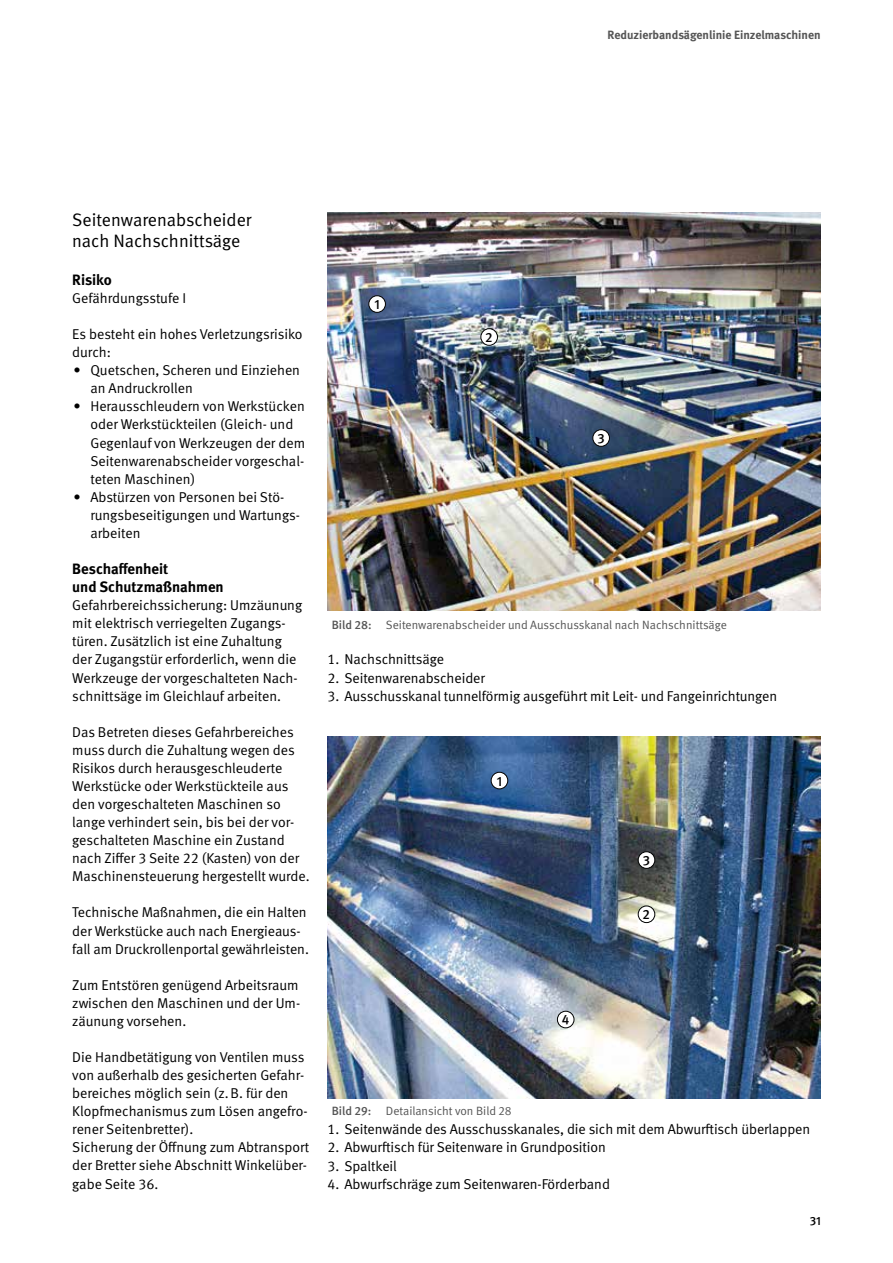
<style>
.page{position:relative;width:893px;height:1263px;background:#fff}
.page>*{position:absolute;margin:0;border:0;box-sizing:border-box;transform-origin:0 0}
.t1{font:18px/21px "DGUV Meta";color:#000}
.t2{font:700 15px/18px "DGUV Meta";color:#000}
.t3{font:14.25px/18px "DGUV Meta";letter-spacing:-.005em;color:#000}
.t4{font:500 13.5px "DGUV Meta";color:#000}
.t5{font:12px "DGUV Meta";color:#565656}
.t6{font:700 12px "DGUV Meta";color:#565656}
.t7{font:500 12px "DGUV Meta";color:#000}
.s1{font-weight:500}
</style>
<div class="page">
<img style="left:327px;top:213px;width:494px;height:397px">
<div style="left:369px;top:296px;width:16px;height:16px;background:#fff;border-radius:50%"></div>
<div style="left:369px;top:296px;width:17px;height:17px;border:1px solid #000;border-radius:50%"></div>
<div style="left:481px;top:329px;width:16px;height:16px;background:#fff;border-radius:50%"></div>
<div style="left:481px;top:328px;width:17px;height:17px;border:1px solid #000;border-radius:50%"></div>
<div style="left:593px;top:430px;width:16px;height:16px;background:#fff;border-radius:50%"></div>
<div style="left:593px;top:429px;width:17px;height:17px;border:1px solid #000;border-radius:50%"></div>
<img style="left:327px;top:737px;width:494px;height:361px">
<div style="left:491px;top:772px;width:17px;height:17px;background:#fff;border-radius:50%"></div>
<div style="left:491px;top:772px;width:17px;height:17px;border:1px solid #000;border-radius:50%"></div>
<div style="left:638px;top:906px;width:17px;height:16px;background:#fff;border-radius:50%"></div>
<div style="left:638px;top:906px;width:17px;height:17px;border:1px solid #000;border-radius:50%"></div>
<div style="left:638px;top:852px;width:17px;height:16px;background:#fff;border-radius:50%"></div>
<div style="left:638px;top:851px;width:17px;height:17px;border:1px solid #000;border-radius:50%"></div>
<div style="left:557px;top:1011px;width:17px;height:17px;background:#fff;border-radius:50%"></div>
<div style="left:557px;top:1011px;width:17px;height:17px;border:1px solid #000;border-radius:50%"></div>
<p class="t6" style="left:607px;top:28px;width:215px">Reduzierbandsägenlinie Einzelmaschinen</p>
<p class="t1" style="left:72px;top:210px;width:181px">Seitenwarenabscheider nach Nachschnittsäge</p>
<p class="t2" style="left:72px;top:271px;width:41px">Risiko</p>
<p class="t3" style="left:72px;top:289px;width:115px">Gefährdungsstufe I</p>
<p class="t3" style="left:72px;top:326px;width:232px">Es besteht ein hohes Verletzungsrisiko durch:</p>
<p class="t3" style="left:90px;top:362px;width:211px;text-indent:-17px">• Quetschen, Scheren und Einziehen an Andruckrollen</p>
<p class="t3" style="left:90px;top:398px;width:216px;text-indent:-17px">• Herausschleudern von Werkstücken oder Werkstückteilen (Gleich- und<br>Gegenlauf von Werkzeugen der dem<br>Seitenwarenabscheider vorgeschal&shy;teten Maschinen)</p>
<p class="t3" style="left:90px;top:488px;width:211px;text-indent:-17px">• Abstürzen von Personen bei Stö&shy;rungsbeseitigungen und Wartungs&shy;arbeiten</p>
<p class="t2" style="left:72px;top:560px;width:153px">Beschaffenheit<br>und Schutzmaßnahmen</p>
<p class="t3" style="left:72px;top:597px;width:231px">Gefahrbereichssicherung: Umzäunung mit elektrisch verriegelten Zugangs&shy;türen. Zusätzlich ist eine Zuhaltung der Zugangstür erforderlich, wenn die Werkzeuge der vorgeschalteten Nach&shy;schnittsäge im Gleichlauf arbeiten.</p>
<p class="t3" style="left:72px;top:723px;width:239px">Das Betreten dieses Gefahrbereiches muss durch die Zuhaltung wegen des Risikos durch herausgeschleuderte Werkstücke oder Werkstückteile aus den vorgeschalteten Maschinen so lange verhindert sein, bis bei der vor&shy;geschalteten Maschine ein Zustand nach Ziffer 3 Seite 22 (Kasten) von der Maschinensteuerung hergestellt wurde.</p>
<p class="t3" style="left:72px;top:904px;width:238px">Technische Maßnahmen, die ein Halten der Werkstücke auch nach Energieaus&shy;fall am Druckrollenportal gewährleisten.</p>
<p class="t3" style="left:72px;top:976px;width:229px;text-align:justify">Zum Entstören genügend Arbeitsraum zwischen den Maschinen und der Um&shy;zäunung vorsehen.</p>
<p class="t3" style="left:72px;top:1048px;width:239px">Die Handbetätigung von Ventilen muss von außerhalb des gesicherten Gefahr&shy;bereiches möglich sein (z.B. für den Klopfmechanismus zum Lösen angefro&shy;rener Seitenbretter).<br>Sicherung der Öffnung zum Abtransport der Bretter siehe Abschnitt Winkelüber&shy;gabe Seite 36.</p>
<p class="t4" style="left:374px;top:297px;width:7px">1</p>
<p class="t4" style="left:485px;top:329px;width:9px">2</p>
<p class="t4" style="left:597px;top:430px;width:9px">3</p>
<p class="t5" style="left:332px;top:617px;width:397px"><span class="s1">Bild 28:</span> Seitenwarenabscheider und Ausschusskanal nach Nachschnittsäge</p>
<p class="t3" style="left:327px;top:651px;width:118px">1. Nachschnittsäge</p>
<p class="t3" style="left:327px;top:669px;width:159px">2. Seitenwarenabscheider</p>
<p class="t3" style="left:327px;top:687px;width:451px">3. Ausschusskanal tunnelförmig ausgeführt mit Leit- und Fangeinrichtungen</p>
<p class="t4" style="left:497px;top:773px;width:7px">1</p>
<p class="t4" style="left:562px;top:1012px;width:9px">4</p>
<p class="t4" style="left:643px;top:852px;width:9px">3</p>
<p class="t4" style="left:643px;top:906px;width:9px">2</p>
<p class="t5" style="left:332px;top:1103px;width:182px"><span class="s1">Bild 29:</span> Detailansicht von Bild 28</p>
<p class="t3" style="left:327px;top:1121px;width:484px">1. Seitenwände des Ausschusskanales, die sich mit dem Abwurftisch überlappen</p>
<p class="t3" style="left:327px;top:1139px;width:280px">2. Abwurftisch für Seitenware in Grundposition</p>
<p class="t3" style="left:327px;top:1157px;width:71px">3. Spaltkeil</p>
<p class="t3" style="left:327px;top:1175px;width:284px">4. Abwurfschräge zum Seitenwaren-Förderband</p>
<p class="t7" style="left:810px;top:1213px;width:13px">31</p>
</div>
